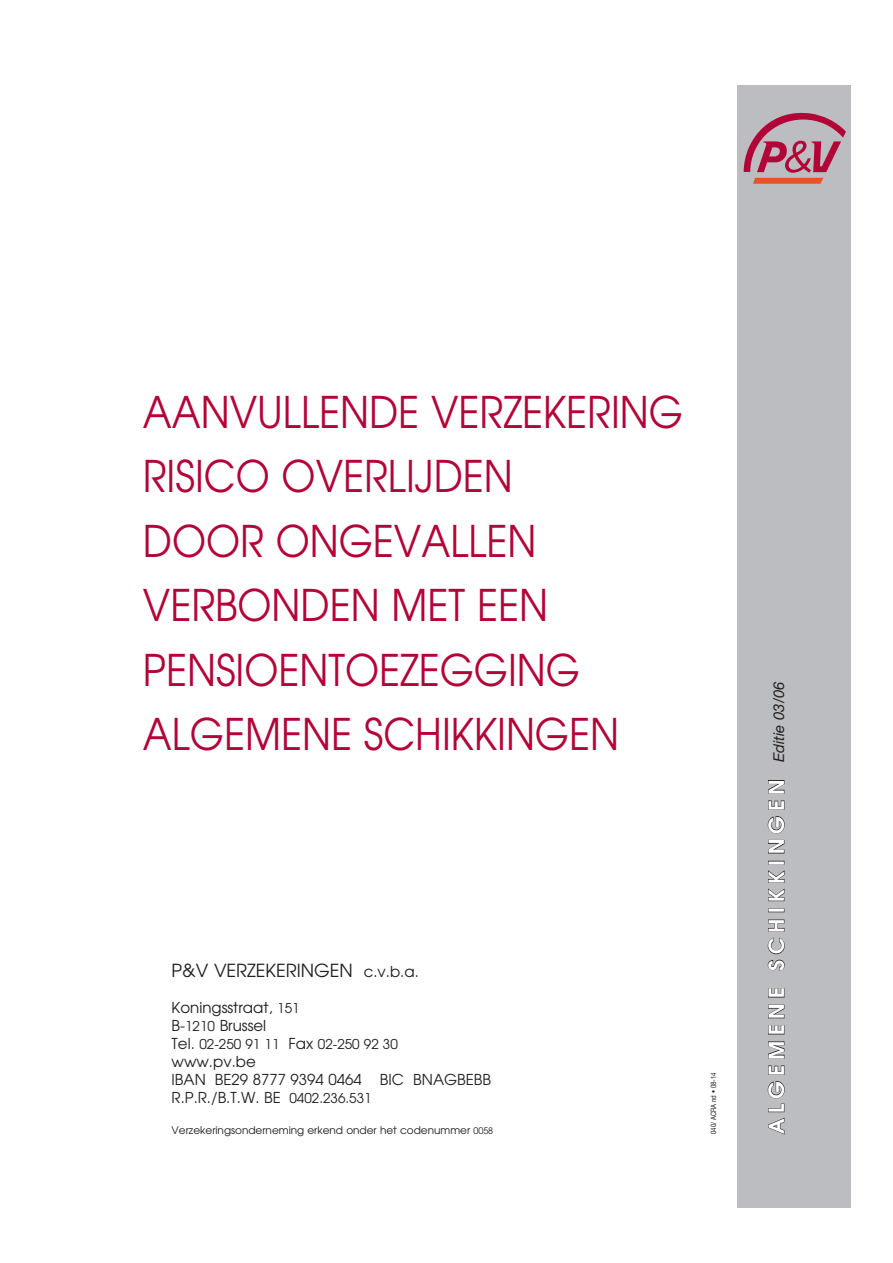
<style>
.page{position:relative;width:893px;height:1263px;background:#fff}
.page>*{position:absolute;margin:0;border:0;box-sizing:border-box;transform-origin:0 0}
.t1{font:43.5px/64.5px "Te X Gyre Adventor";color:#b30437;scale:.9 1}
.t2{font:700 21px "Te X Gyre Adventor";letter-spacing:.25em;color:#fff}
.t3{font:18px "Te X Gyre Adventor";color:#231f20}
.t4{font:15px/18px "Te X Gyre Adventor";color:#231f20}
.t5{font:13.5px "Te X Gyre Adventor";color:#231f20}
.t6{font:10.5px "Te X Gyre Adventor";color:#231f20}
.t7{font:7.5px "Helvetica Neue LT Std";color:#231f20;scale:.8 1}
.s1{font-size:15px}
.s2{font-size:13.5px}
.s3{font-size:9px}
.s4{font-family:"Helvetica Neue LT Std";font-weight:400;font-style:italic;font-size:15px;color:#231f20}
</style>
<div class="page">
<div style="left:737px;top:85px;width:113px;height:1123px;background:#bcbdc0"></div>
<svg style="left:744px;top:113px;width:102px;height:71px"></svg>
<svg style="left:767px;top:1081px;width:18px;height:54px"></svg>
<svg style="left:768px;top:1065px;width:17px;height:10px"></svg>
<svg style="left:768px;top:1041px;width:17px;height:18px"></svg>
<svg style="left:768px;top:1025px;width:17px;height:10px"></svg>
<svg style="left:768px;top:1004px;width:17px;height:14px"></svg>
<svg style="left:768px;top:988px;width:17px;height:10px"></svg>
<svg style="left:767px;top:919px;width:18px;height:52px"></svg>
<div style="left:768px;top:908px;width:16px;height:4px;border:1px solid #231f20"></div>
<svg style="left:768px;top:870px;width:17px;height:31px"></svg>
<div style="left:768px;top:861px;width:16px;height:3px;border:1px solid #231f20"></div>
<svg style="left:768px;top:840px;width:17px;height:14px"></svg>
<svg style="left:767px;top:816px;width:18px;height:18px"></svg>
<svg style="left:768px;top:800px;width:17px;height:10px"></svg>
<svg style="left:768px;top:780px;width:17px;height:14px"></svg>
<p class="t1" style="left:143px;top:377px;width:602px">AANVULLENDE VERZEKERING<br>RISICO OVERLIJDEN<br>DOOR ONGEVALLEN<br>VERBONDEN MET EEN<br>PENSIOENTOEZEGGING<br>ALGEMENE SCHIKKINGEN</p>
<p class="t3" style="left:172px;top:956px;width:249px">P&amp;V VERZEKERINGEN <span class="s1">c.v.b.a.</span></p>
<p class="t4" style="left:172px;top:998px;width:130px">Koningsstraat, <span class="s2">151<br></span>B-<span class="s2">1210</span> Brussel</p>
<p class="t5" style="left:172px;top:1034px;width:228px"><span class="s1">Tel.</span> 02-250 91 11 <span class="s1">Fax</span> 02-250 92 30</p>
<p class="t4" style="left:172px;top:1052px;width:321px">www.pv.be<br>IBAN BE29 8777 9394 0464 BIC BNAGBEBB<br>R.P.R./B.T.W. BE <span class="s2">0402.236.531</span></p>
<p class="t6" style="left:172px;top:1122px;width:323px">Verzekeringsonderneming erkend onder het codenummer <span class="s3">0058</span></p>
<p class="t7" style="left:709px;top:1134px;width:78px;rotate:-90deg">040/ ACRA nd • 08-14</p>
<p class="t2" style="left:758px;top:1134px;width:454px;rotate:-90deg">ALGEMENE SCHIKKINGEN <span class="s4">Editie 03/06</span></p>
</div>
